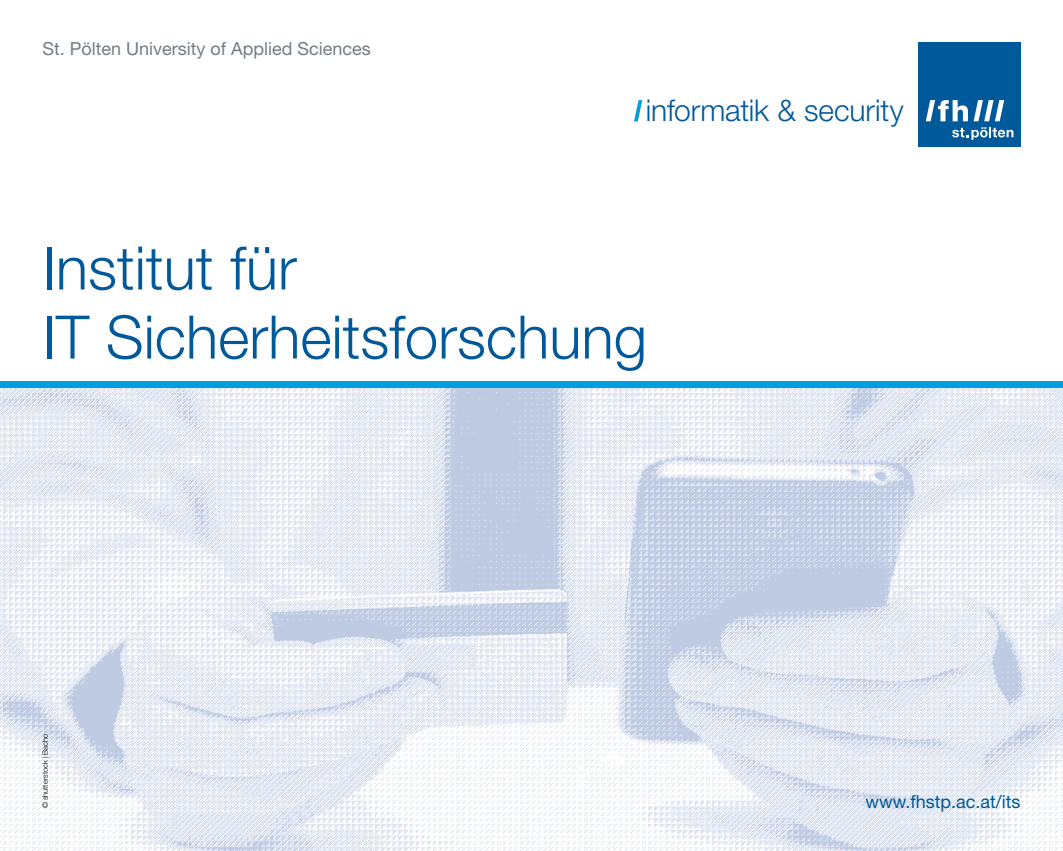
<style>
.page{position:relative;width:1063px;height:851px;background:#fff}
.page>*{position:absolute;margin:0;border:0;box-sizing:border-box;transform-origin:0 0}
.t1{font:300 60px/69px "Helvetica Neue LT Std";color:#00599a}
.t2{font:300 30px "Helvetica Neue LT Std";letter-spacing:-.005em;color:#00599a}
.t3{font:18px "Helvetica Neue LT Std";color:#727d84}
.t4{font:18px "Helvetica Neue LT Std";color:#00599a}
.t5{font:300 7.5px "Helvetica Neue LT Std";color:#000}
</style>
<div class="page">
<img style="left:0;top:387px;width:1063px;height:463px">
<div style="left:918px;top:43px;width:102px;height:104px;background:#00599a"></div>
<svg style="left:974px;top:100px;width:30px;height:21px"></svg>
<svg style="left:926px;top:100px;width:42px;height:21px"></svg>
<svg style="left:952px;top:127px;width:61px;height:13px"></svg>
<svg style="left:634px;top:100px;width:8px;height:21px"></svg>
<div style="left:0;top:381px;width:1063px;height:6px;background:#009ddf"></div>
<p class="t3" style="left:43px;top:38px;width:330px">St. Pölten University of Applied Sciences</p>
<h2 class="t2" style="left:646px;top:92px;width:259px">informatik &amp; security</h2>
<h1 class="t1" style="left:43px;top:232px;width:606px">Institut für<br>IT Sicherheitsforschung</h1>
<p class="t5" style="left:41px;top:808px;width:76px;rotate:-90deg">© shutterstock | Bacho</p>
<p class="t4" style="left:866px;top:791px;width:156px">www.fhstp.ac.at/its</p>
</div>
